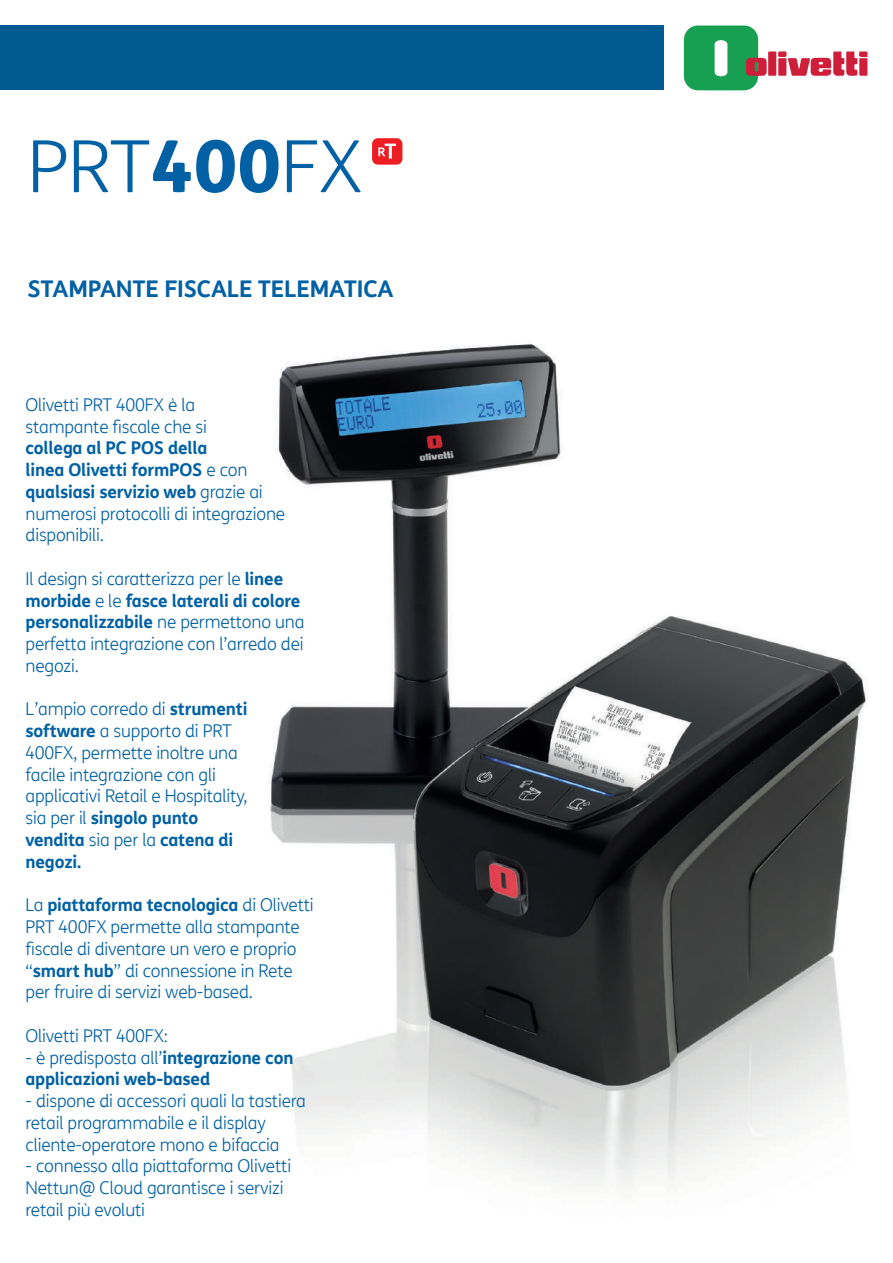
<style>
.page{position:relative;width:893px;height:1263px;background:#fff}
.page>*{position:absolute;margin:0;border:0;box-sizing:border-box;transform-origin:0 0}
.t1{font:300 72px "TIM Sans";color:#0161a4}
.t2{font:700 22.5px "TIM Sans";letter-spacing:-.01em;color:#0161a4}
.t3{font:300 17.25px/21.8px "TIM Sans";letter-spacing:-.01em;color:#0161a4}
.t4{font:700 17.25px/21.8px "TIM Sans";letter-spacing:-.01em;color:#0161a4}
.s1{font-weight:800}
.s2{font-weight:300}
.s3{font-weight:700}
</style>
<div class="page">
<svg style="left:684px;top:26px;width:183px;height:64px"></svg>
<div style="left:0;top:26px;width:663px;height:64px;background:#015a92"></div>
<div style="left:372px;top:138px;width:30px;height:27px;background:#ee1d23;border-radius:6px"></div>
<svg style="left:378px;top:144px;width:18px;height:15px"></svg>
<img style="left:268px;top:344px;width:599px;height:841px">
<h1 class="t1" style="left:27px;top:118px;width:336px">PRT<span class="s1">400</span>FX</h1>
<h2 class="t2" style="left:27px;top:272px;width:368px">STAMPANTE FISCALE TELEMATICA</h2>
<p class="t3" style="left:26px;top:393px;width:183px">Olivetti PRT 400FX è la stampante fiscale che si</p>
<p class="t4" style="left:26px;top:436px;width:261px">collega al PC POS della<br>linea Olivetti formPOS <span class="s2">e con </span>qualsiasi servizio web <span class="s2">grazie ai numerosi protocolli di integrazione disponibili.</span></p>
<p class="t3" style="left:26px;top:567px;width:280px">Il design si caratterizza per le <span class="s3">linee morbide</span> e le <span class="s3">fasce laterali di colore personalizzabile</span> ne permettono una perfetta integrazione con l’arredo dei negozi.</p>
<p class="t3" style="left:26px;top:698px;width:224px">L’ampio corredo di <span class="s3">strumenti software</span> a supporto di PRT<br>400FX, permette inoltre una facile integrazione con gli applicativi Retail e Hospitality, sia per il <span class="s3">singolo punto vendita</span> sia per la <span class="s3">catena di negozi.</span></p>
<p class="t3" style="left:26px;top:894px;width:290px">La <span class="s3">piattaforma tecnologica</span> di Olivetti PRT 400FX permette alla stampante fiscale di diventare un vero e proprio “<span class="s3">smart hub</span>” di connessione in Rete per fruire di servizi web-based.</p>
<p class="t3" style="left:26px;top:1024px;width:144px">Olivetti PRT 400FX:</p>
<p class="t4" style="left:26px;top:1046px;width:270px"><span class="s2">- è predisposta all’</span>integrazione con applicazioni web-based</p>
<p class="t3" style="left:26px;top:1089px;width:282px">- dispone di accessori quali la tastiera retail programmabile e il display cliente-operatore mono e bifaccia</p>
<p class="t3" style="left:26px;top:1155px;width:267px">- connesso alla piattaforma Olivetti<br>Nettun@ Cloud garantisce i servizi retail più evoluti</p>
</div>
